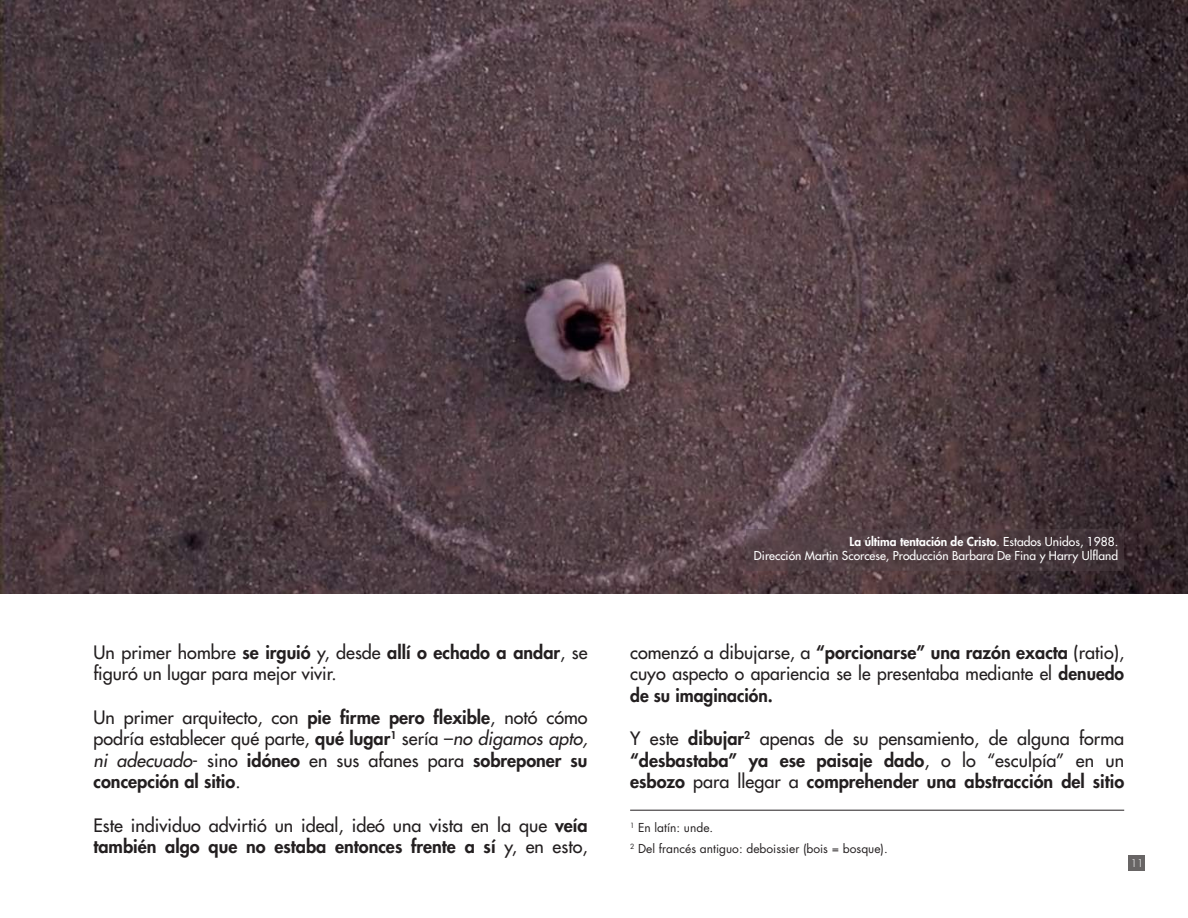
<style>
.page{position:relative;width:1188px;height:918px;background:#fff}
.page>*{position:absolute;margin:0;border:0;box-sizing:border-box;transform-origin:0 0}
.t1{font:500 18px/21.6px "Futura Std";color:#231f20}
.t2{font:800 18px/21.6px "Futura Std";color:#231f20;text-align:justify}
.t3{font:500 12px/14.4px "Futura Std";color:#fff;text-align:right}
.t4{font:12px/21.6px "Futura Std";color:#231f20}
.t5{font:10.5px "Futura Std";color:#fff}
.s1{font-weight:800}
.s2{font-style:italic}
.s3{font-weight:500}
</style>
<div class="page">
<div style="left:1129px;top:856px;width:16px;height:15px;background:#686565"></div>
<img style="left:0;top:0;width:1188px;height:594px">
<svg style="left:746px;top:529px;width:378px;height:42px;background:#4e3c41"></svg>
<hr style="left:630px;top:810px;width:494px;height:1px;background:#231f20">
<p class="t1" style="left:94px;top:641px;width:496px">Un primer hombre <span class="s1">se irguió</span> y, desde <span class="s1">allí o echado a andar</span>, se figuró un lugar para mejor vivir.</p>
<p class="t1" style="left:94px;top:706px;width:496px;text-align:justify">Un primer arquitecto, con <span class="s1">pie firme pero flexible</span>, notó cómo podría establecer qué parte, <span class="s1">qué lugar</span><sup>1</sup> sería –<span class="s2">no digamos apto, ni adecuado</span>- sino <span class="s1">idóneo</span> en sus afanes para <span class="s1">sobreponer su concepción al sitio</span>.</p>
<p class="t1" style="left:94px;top:814px;width:496px">Este individuo advirtió un ideal, ideó una vista en la que <span class="s1">veía también algo que no estaba entonces frente a sí</span> y, en esto,</p>
<p class="t3" style="left:754px;top:534px;width:366px"><span class="s1">La última tentación de Cristo</span>. Estados Unidos, 1988.<br>Dirección Martin Scorcese, Producción Barbara De Fina y Harry Ulfland</p>
<p class="t1" style="left:630px;top:641px;width:496px;text-align:justify">comenzó a dibujarse, a <span class="s1">“porcionarse” una razón exacta</span> (ratio), cuyo aspecto o apariencia se le presentaba mediante el <span class="s1">denuedo de su imaginación.</span></p>
<p class="t2" style="left:630px;top:728px;width:496px"><span class="s3">Y este</span> dibujar<sup>2</sup> <span class="s3">apenas de su pensamiento, de alguna forma </span>“desbastaba” ya ese paisaje dado<span class="s3">, o lo “esculpía” en un </span>esbozo <span class="s3">para llegar a</span> comprehender una abstracción del sitio</p>
<p class="t4" style="left:630px;top:817px;width:259px"><sup>1</sup> En latín: unde.<br><sup>2</sup> Del francés antiguo: deboissier (bois = bosque).</p>
<p class="t5" style="left:1131px;top:856px;width:14px">11</p>
</div>
